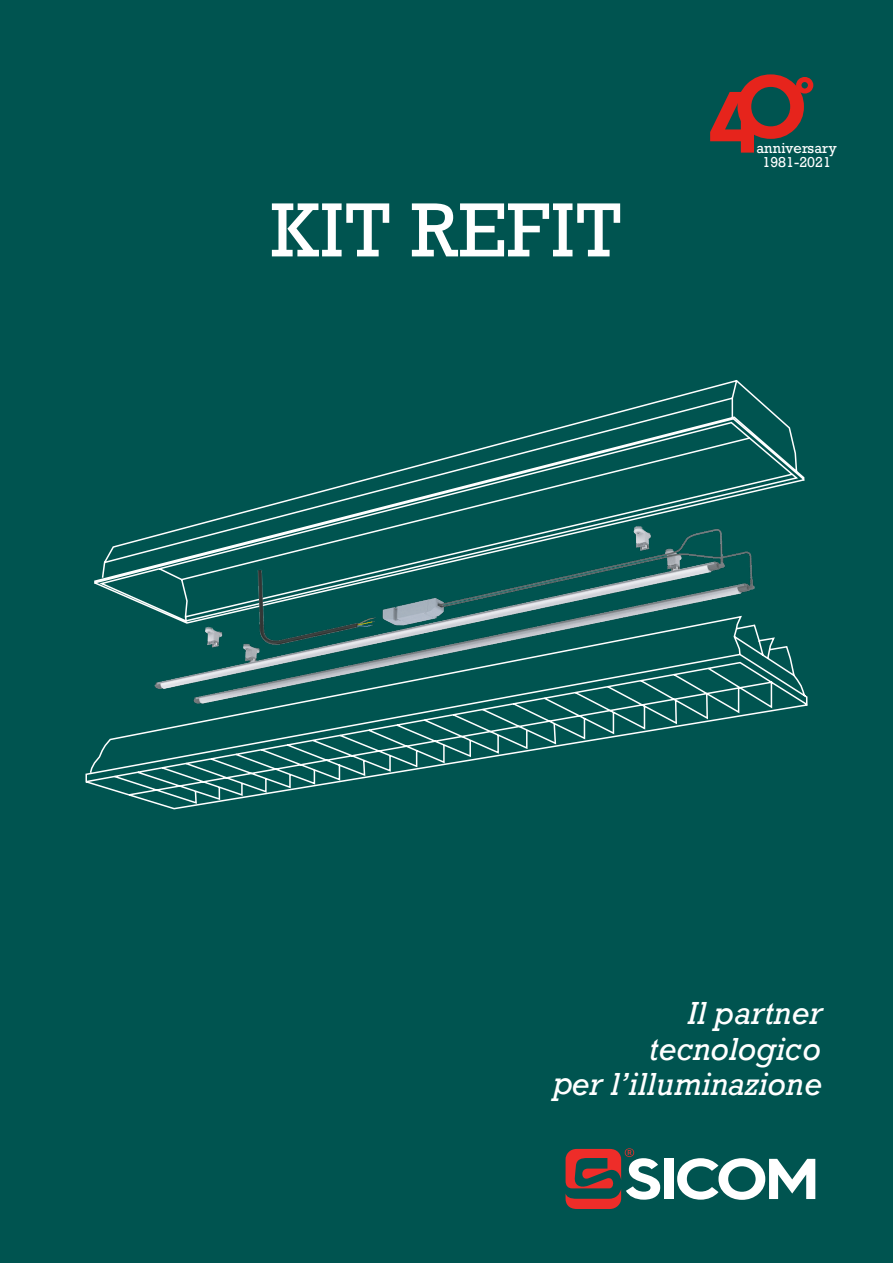
<style>
.page{position:relative;width:893px;height:1263px;background:#005450}
.page>*{position:absolute;margin:0;border:0;box-sizing:border-box;transform-origin:0 0}
.t1{font:72px "Rockwell";color:#fff}
.t2{font:italic 30px/35.5px "Rockwell";color:#fff;text-align:right}
.t3{font:13.5px "Rockwell";color:#fff}
</style>
<div class="page">
<img style="left:101px;top:380px;width:690px;height:430px">
<svg style="left:566px;top:1148px;width:94px;height:61px"></svg>
<div style="left:664px;top:1159px;width:9px;height:40px;background:#fff"></div>
<svg style="left:677px;top:1158px;width:138px;height:42px"></svg>
<svg style="left:710px;top:74px;width:103px;height:79px"></svg>
<p class="t1" style="left:270px;top:186px;width:353px">KIT REFIT</p>
<p class="t3" style="left:756px;top:139px;width:82px">anniversary</p>
<p class="t3" style="left:762px;top:153px;width:70px">1981-2021</p>
<p class="t2" style="left:553px;top:995px;width:271px">Il partner tecnologico<br>per l’illuminazione</p>
</div>
